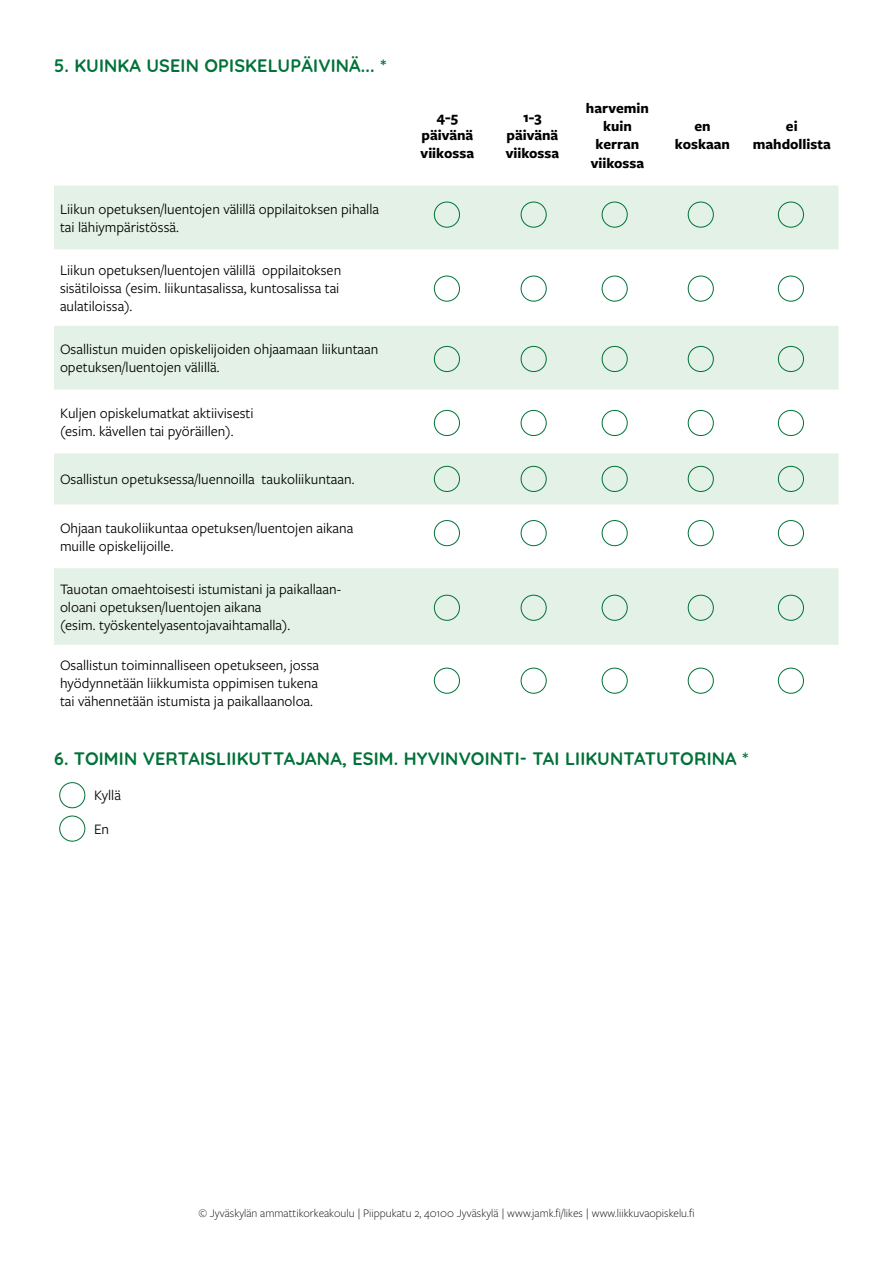
<style>
.page{position:relative;width:893px;height:1263px;background:#fff}
.page>*{position:absolute;margin:0;border:0;box-sizing:border-box;transform-origin:0 0}
.väliotsikko{font:700 18px "Quicksand";letter-spacing:.01em;color:#007138}
.vaihtoehdot{font:15px/18px "Freight Sans Pro";color:#000}
.perusteksti{font:700 15px/18px "Freight Sans Pro";color:#000;text-align:center}
.t1{font:300 12px "Freight Sans Pro";color:#000}
</style>
<div class="page">
<svg style="left:54px;top:186px;width:784px;height:459px;fill:#e4f1e6"></svg>
<div style="left:778px;top:202px;width:26px;height:25px;border:1px solid #007138;border-radius:50%"></div>
<div style="left:778px;top:276px;width:26px;height:25px;border:1px solid #007138;border-radius:50%"></div>
<div style="left:778px;top:346px;width:26px;height:26px;border:1px solid #007138;border-radius:50%"></div>
<div style="left:778px;top:410px;width:26px;height:26px;border:1px solid #007138;border-radius:50%"></div>
<div style="left:778px;top:466px;width:26px;height:26px;border:1px solid #007138;border-radius:50%"></div>
<div style="left:778px;top:520px;width:26px;height:26px;border:1px solid #007138;border-radius:50%"></div>
<div style="left:778px;top:595px;width:26px;height:25px;border:1px solid #007138;border-radius:50%"></div>
<div style="left:778px;top:668px;width:26px;height:25px;border:1px solid #007138;border-radius:50%"></div>
<div style="left:688px;top:202px;width:25px;height:25px;border:1px solid #007138;border-radius:50%"></div>
<div style="left:688px;top:276px;width:25px;height:25px;border:1px solid #007138;border-radius:50%"></div>
<div style="left:688px;top:346px;width:25px;height:26px;border:1px solid #007138;border-radius:50%"></div>
<div style="left:688px;top:410px;width:25px;height:26px;border:1px solid #007138;border-radius:50%"></div>
<div style="left:688px;top:466px;width:25px;height:26px;border:1px solid #007138;border-radius:50%"></div>
<div style="left:688px;top:520px;width:25px;height:26px;border:1px solid #007138;border-radius:50%"></div>
<div style="left:688px;top:595px;width:25px;height:25px;border:1px solid #007138;border-radius:50%"></div>
<div style="left:688px;top:668px;width:25px;height:25px;border:1px solid #007138;border-radius:50%"></div>
<div style="left:602px;top:202px;width:25px;height:25px;border:1px solid #007138;border-radius:50%"></div>
<div style="left:602px;top:276px;width:25px;height:25px;border:1px solid #007138;border-radius:50%"></div>
<div style="left:602px;top:346px;width:25px;height:26px;border:1px solid #007138;border-radius:50%"></div>
<div style="left:602px;top:410px;width:25px;height:26px;border:1px solid #007138;border-radius:50%"></div>
<div style="left:602px;top:466px;width:25px;height:26px;border:1px solid #007138;border-radius:50%"></div>
<div style="left:602px;top:520px;width:25px;height:26px;border:1px solid #007138;border-radius:50%"></div>
<div style="left:602px;top:595px;width:25px;height:25px;border:1px solid #007138;border-radius:50%"></div>
<div style="left:602px;top:668px;width:25px;height:25px;border:1px solid #007138;border-radius:50%"></div>
<div style="left:521px;top:202px;width:25px;height:25px;border:1px solid #007138;border-radius:50%"></div>
<div style="left:521px;top:276px;width:25px;height:25px;border:1px solid #007138;border-radius:50%"></div>
<div style="left:521px;top:346px;width:25px;height:26px;border:1px solid #007138;border-radius:50%"></div>
<div style="left:521px;top:410px;width:25px;height:26px;border:1px solid #007138;border-radius:50%"></div>
<div style="left:521px;top:466px;width:25px;height:26px;border:1px solid #007138;border-radius:50%"></div>
<div style="left:521px;top:520px;width:25px;height:26px;border:1px solid #007138;border-radius:50%"></div>
<div style="left:521px;top:595px;width:25px;height:25px;border:1px solid #007138;border-radius:50%"></div>
<div style="left:521px;top:668px;width:25px;height:25px;border:1px solid #007138;border-radius:50%"></div>
<div style="left:434px;top:202px;width:26px;height:25px;border:1px solid #007138;border-radius:50%"></div>
<div style="left:434px;top:276px;width:26px;height:25px;border:1px solid #007138;border-radius:50%"></div>
<div style="left:434px;top:346px;width:26px;height:26px;border:1px solid #007138;border-radius:50%"></div>
<div style="left:434px;top:410px;width:26px;height:26px;border:1px solid #007138;border-radius:50%"></div>
<div style="left:434px;top:466px;width:26px;height:26px;border:1px solid #007138;border-radius:50%"></div>
<div style="left:434px;top:520px;width:26px;height:26px;border:1px solid #007138;border-radius:50%"></div>
<div style="left:434px;top:595px;width:26px;height:25px;border:1px solid #007138;border-radius:50%"></div>
<div style="left:434px;top:668px;width:26px;height:25px;border:1px solid #007138;border-radius:50%"></div>
<div style="left:60px;top:782px;width:25px;height:26px;border:1px solid #007138;border-radius:50%"></div>
<div style="left:60px;top:816px;width:25px;height:25px;border:1px solid #007138;border-radius:50%"></div>
<p class="väliotsikko" style="left:54px;top:51px;width:334px">5. KUINKA USEIN OPISKELUPÄIVINÄ... *</p>
<p class="vaihtoehdot" style="left:60px;top:199px;width:321px">Liikun opetuksen/luentojen välillä oppilaitoksen pihalla tai lähiympäristössä.</p>
<p class="vaihtoehdot" style="left:60px;top:260px;width:283px">Liikun opetuksen/luentojen välillä oppilaitoksen sisätiloissa (esim. liikuntasalissa, kuntosalissa tai aulatiloissa).</p>
<p class="vaihtoehdot" style="left:60px;top:339px;width:320px">Osallistun muiden opiskelijoiden ohjaamaan liikuntaan opetuksen/luentojen välillä.</p>
<p class="vaihtoehdot" style="left:60px;top:403px;width:195px">Kuljen opiskelumatkat aktiivisesti (esim. kävellen tai pyöräillen).</p>
<p class="vaihtoehdot" style="left:60px;top:470px;width:296px">Osallistun opetuksessa/luennoilla taukoliikuntaan.</p>
<p class="vaihtoehdot" style="left:60px;top:518px;width:295px">Ohjaan taukoliikuntaa opetuksen/luentojen aikana muille opiskelijoille.</p>
<p class="vaihtoehdot" style="left:60px;top:579px;width:283px">Tauotan omaehtoisesti istumistani ja paikallaan&shy;oloani opetuksen/luentojen aikana<br>(esim. työskentelyasentojavaihtamalla).</p>
<p class="vaihtoehdot" style="left:60px;top:656px;width:261px;text-align:justify">Osallistun toiminnalliseen opetukseen, jossa hyödynnetään liikkumista oppimisen tukena tai vähennetään istumista ja paikallaanoloa.</p>
<p class="perusteksti" style="left:421px;top:108px;width:55px">4-5 päivänä viikossa</p>
<p class="perusteksti" style="left:506px;top:108px;width:55px">1-3 päivänä viikossa</p>
<p class="perusteksti" style="left:586px;top:99px;width:64px">harvemin kuin kerran viikossa</p>
<p class="perusteksti" style="left:675px;top:117px;width:57px">en koskaan</p>
<p class="perusteksti" style="left:753px;top:117px;width:79px">ei mahdollista</p>
<p class="väliotsikko" style="left:54px;top:743px;width:696px">6. TOIMIN VERTAISLIIKUTTAJANA, ESIM. HYVINVOINTI- TAI LIIKUNTATUTORINA *</p>
<p class="vaihtoehdot" style="left:94px;top:786px;width:28px">Kyllä</p>
<p class="vaihtoehdot" style="left:94px;top:820px;width:17px">En</p>
<p class="t1" style="left:198px;top:1205px;width:498px">© Jyväskylän ammattikorkeakoulu | Piippukatu 2, 40100 Jyväskylä | www.jamk.fi/likes | www.liikkuvaopiskelu.fi</p>
</div>
